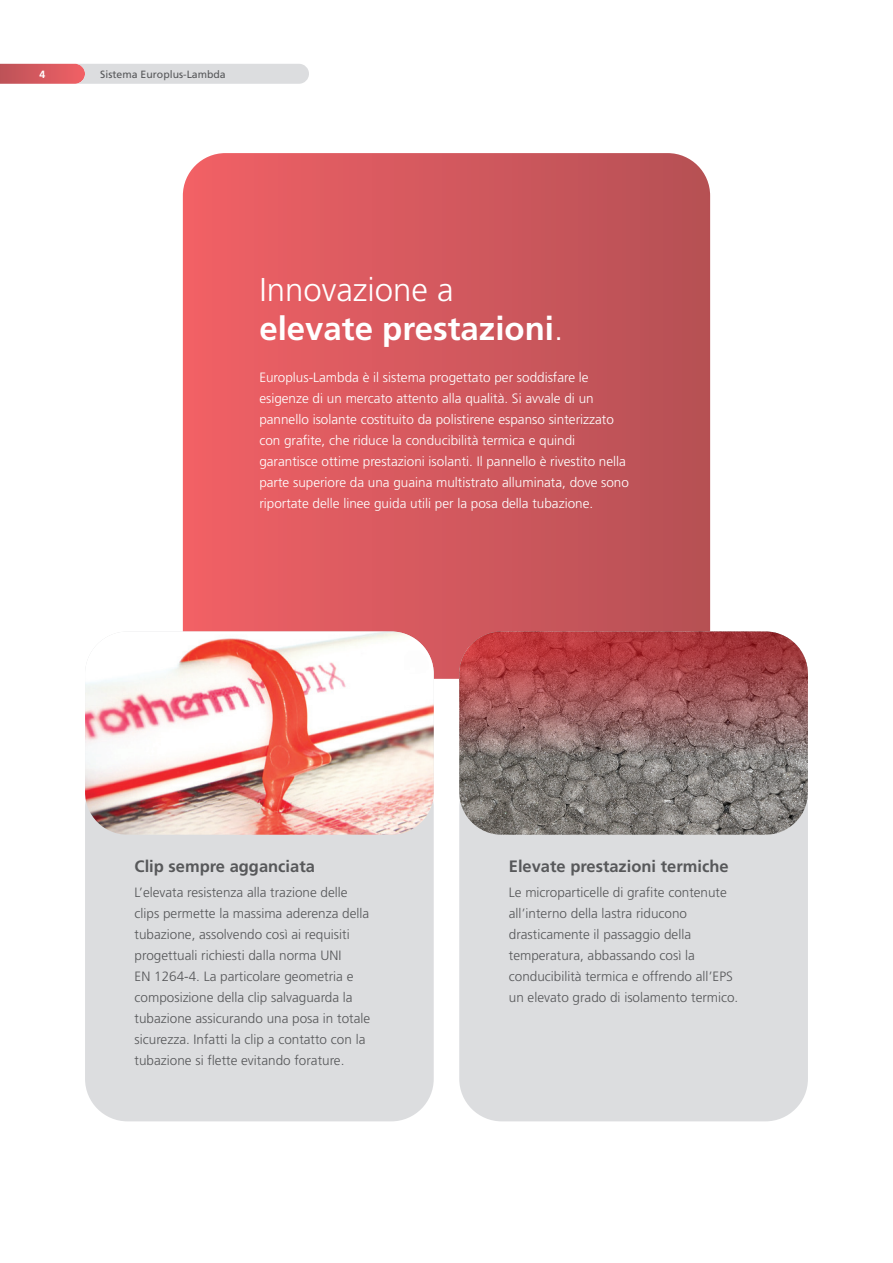
<style>
.page{position:relative;width:893px;height:1263px;background:#fff}
.page>*{position:absolute;margin:0;border:0;box-sizing:border-box;transform-origin:0 0}
.t1{font:700 33px "Frutiger LT Pro";color:#fff}
.t2{font:300 33px "Frutiger LT Pro";color:#fff}
.t3{font:700 16.5px "Frutiger LT Pro";color:#57585a}
.t4{font:300 13.5px/21px "Frutiger LT Pro";color:#57585a}
.t5{font:300 13.5px/21px "Frutiger LT Pro";color:#fff}
.t6{font:10.5px "Frutiger LT Pro";color:#57585a}
.t7{font:700 10.5px "Frutiger LT Pro";color:#fff}
.s1{font-weight:300}
</style>
<div class="page">
<svg style="left:0;top:64px;width:309px;height:20px;background:#dbbabd"></svg>
<div style="left:183px;top:153px;width:527px;height:526px;background:linear-gradient(to right,#f16166,#b55055);border-radius:43px"></div>
<div style="left:85px;top:765px;width:349px;height:356px;background:#dcdddf;border-radius:43px"></div>
<div style="left:459px;top:765px;width:349px;height:356px;background:#dcdddf;border-radius:43px"></div>
<img style="left:85px;top:631px;width:349px;height:204px">
<img style="left:459px;top:631px;width:349px;height:204px">
<svg style="left:459px;top:631px;width:349px;height:204px;background:#946665"></svg>
<p class="t7" style="left:40px;top:68px;width:7px">4</p>
<p class="t6" style="left:100px;top:68px;width:127px">Sistema Europlus-Lambda</p>
<p class="t2" style="left:259px;top:270px;width:196px">Innovazione a</p>
<p class="t1" style="left:259px;top:309px;width:305px">elevate prestazioni<span class="s1">.</span></p>
<p class="t5" style="left:259px;top:367px;width:371px">Europlus-Lambda è il sistema progettato per soddisfare le esigenze di un mercato attento alla qualità. Si avvale di un pannello isolante costituito da polistirene espanso sinterizzato con grafite, che riduce la conducibilità termica e quindi garantisce ottime prestazioni isolanti. Il pannello è rivestito nella parte superiore da una guaina multistrato alluminata, dove sono riportate delle linee guida utili per la posa della tubazione.</p>
<p class="t3" style="left:135px;top:856px;width:182px">Clip sempre agganciata</p>
<p class="t4" style="left:135px;top:882px;width:237px">L’elevata resistenza alla trazione delle clips permette la massima aderenza della tubazione, assolvendo così ai requisiti progettuali richiesti dalla norma UNI<br>EN 1264-4. La particolare geometria e composizione della clip salvaguarda la tubazione assicurando una posa in totale sicurezza. Infatti la clip a contatto con la tubazione si flette evitando forature.</p>
<p class="t3" style="left:509px;top:856px;width:221px">Elevate prestazioni termiche</p>
<p class="t4" style="left:509px;top:882px;width:226px">Le microparticelle di grafite contenute all’interno della lastra riducono drasticamente il passaggio della temperatura, abbassando così la conducibilità termica e offrendo all’EPS</p>
<p class="t4" style="left:509px;top:987px;width:231px">un elevato grado di isolamento termico.</p>
</div>
